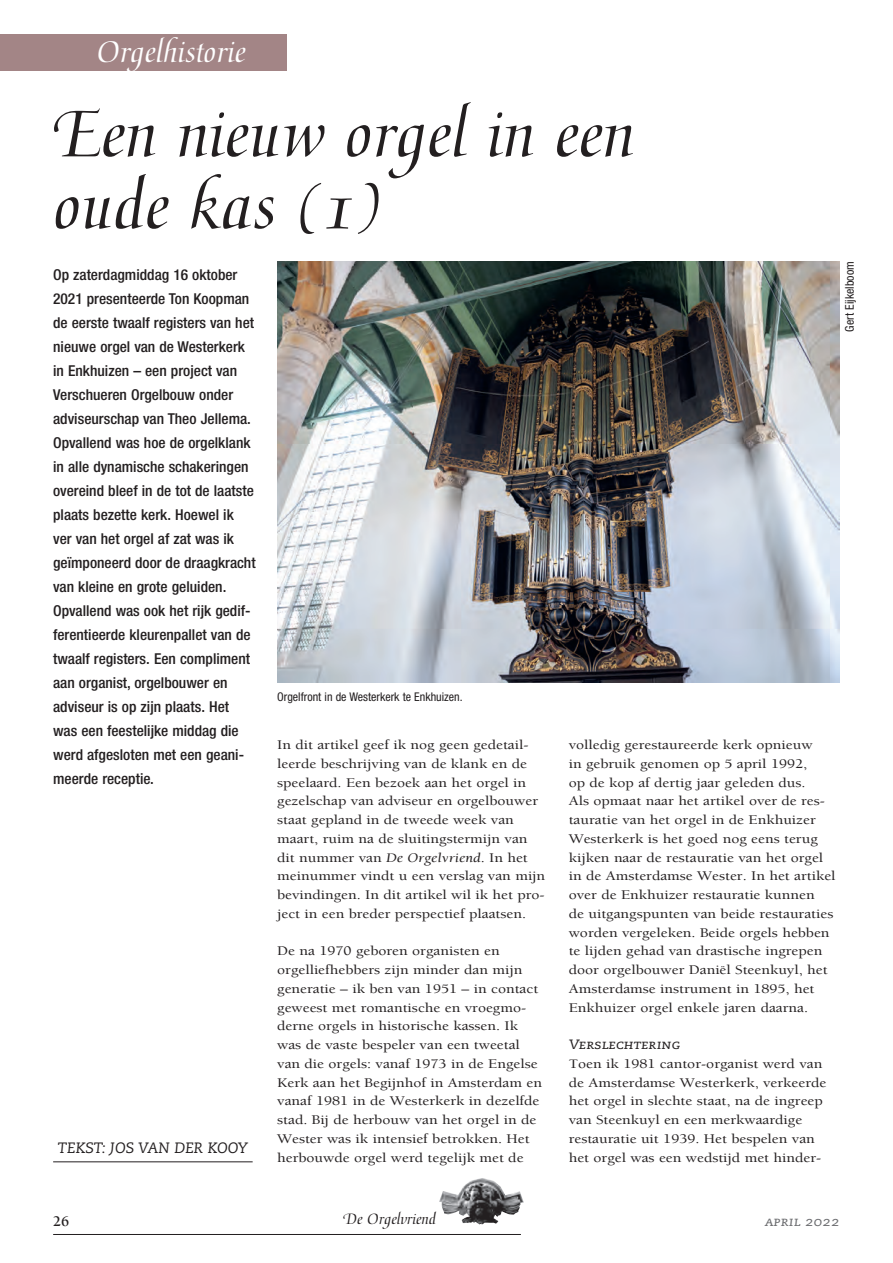
<style>
.page{position:relative;width:893px;height:1263px;background:#fff}
.page>*{position:absolute;margin:0;border:0;box-sizing:border-box;transform-origin:0 0}
.t1{font:72px/72px "Medici Script LT Std";color:#231f20}
.t2{font:33px "Medici Script LT Std";color:#fff}
.t3{font:16.5px "Medici Script LT Std";color:#231f20}
.t4{font:500 condensed 15px/24px "Helvetica Neue LT Std";color:#231f20}
.t5{font:15px "Caecilia Italic SC";color:#231f20}
.t6{font:700 15px "Berkeley Orgelvriend";color:#231f20}
.t7{font:13.5px/18.8px "Berkeley Orgelvriend";color:#231f20;scale:1.15 1}
.t8{font:13.5px "Caecilia Italic SC";color:#231f20;scale:1.15 1}
.t9{font:13.5px "Caecilia Italic SC";color:#6c6d70;scale:1.15 1}
.t10{font:condensed 12px "Helvetica Neue LT Std";color:#231f20}
.s1{font-style:italic}
</style>
<div class="page">
<img style="left:439px;top:1178px;width:85px;height:46px">
<hr style="left:53px;top:1234px;width:468px;height:1px;background:#231f20">
<hr style="left:53px;top:1161px;width:200px;height:1px;background:#231f20">
<div style="left:53px;top:34px;width:234px;height:36px;background:#a38586"></div>
<div style="left:0;top:34px;width:53px;height:36px;background:#a38586"></div>
<img style="left:277px;top:262px;width:563px;height:420px">
<h2 class="t2" style="left:96px;top:33px;width:151px">Orgelhistorie</h2>
<h1 class="t1" style="left:53px;top:100px;width:583px">Een nieuw orgel in een oude kas (1)</h1>
<p class="t4" style="left:53px;top:263px;width:204px">Op zaterdagmiddag 16 oktober<br>2021 presenteerde Ton Koopman de eerste twaalf registers van het nieuwe orgel van de Westerkerk in Enkhuizen – een project van<br>Verschueren Orgelbouw onder adviseurschap van Theo Jellema.<br>Opvallend was hoe de orgelklank in alle dynamische schakeringen overeind bleef in de tot de laatste plaats bezette kerk. Hoewel ik ver van het orgel af zat was ik geïmponeerd door de draagkracht van kleine en grote geluiden.<br>Opvallend was ook het rijk gedif&shy;ferentieerde kleurenpallet van de twaalf registers. Een compliment aan organist, orgelbouwer en adviseur is op zijn plaats. Het was een feestelijke middag die werd afgesloten met een geani&shy;meerde receptie.</p>
<p class="t5" style="left:58px;top:1139px;width:191px">TEKST: JOS VAN DER KOOY</p>
<p class="t10" style="left:277px;top:690px;width:187px">Orgelfront in de Westerkerk te Enkhuizen.</p>
<p class="t7" style="left:277px;top:736px;width:235px">In dit artikel geef ik nog geen gedetail&shy;leerde beschrijving van de klank en de speelaard. Een bezoek aan het orgel in gezelschap van adviseur en orgelbouwer staat gepland in de tweede week van maart, ruim na de sluitingstermijn van dit nummer van <span class="s1">De Orgelvriend</span>. In het meinummer vindt u een verslag van mijn bevindingen. In dit artikel wil ik het pro&shy;ject in een breder perspectief plaatsen.</p>
<p class="t7" style="left:277px;top:942px;width:232px">De na 1970 geboren organisten en orgelliefhebbers zijn minder dan mijn generatie – ik ben van 1951 – in contact geweest met romantische en vroegmo&shy;derne orgels in historische kassen. Ik was de vaste bespeler van een tweetal van die orgels: vanaf 1973 in de Engelse Kerk aan het Begijnhof in Amsterdam en vanaf 1981 in de Westerkerk in dezelfde stad. Bij de herbouw van het orgel in de Wester was ik intensief betrokken. Het herbouwde orgel werd tegelijk met de</p>
<p class="t10" style="left:842px;top:331px;width:72px;rotate:-90deg">Gert Eijkelboom</p>
<p class="t7" style="left:569px;top:736px;width:234px">volledig gerestaureerde kerk opnieuw<br>in gebruik genomen op 5 april 1992,<br>op de kop af dertig jaar geleden dus.<br>Als opmaat naar het artikel over de res&shy;tauratie van het orgel in de Enkhuizer Westerkerk is het goed nog eens terug kijken naar de restauratie van het orgel in de Amsterdamse Wester. In het artikel over de Enkhuizer restauratie kunnen<br>de uitgangspunten van beide restauraties worden vergeleken. Beide orgels hebben te lijden gehad van drastische ingrepen door orgelbouwer Daniël Steenkuyl, het Amsterdamse instrument in 1895, het Enkhuizer orgel enkele jaren daarna.</p>
<p class="t8" style="left:569px;top:1037px;width:98px">Verslechtering</p>
<p class="t7" style="left:569px;top:1054px;width:225px">Toen ik 1981 cantor-organist werd van de Amsterdamse Westerkerk, verkeerde het orgel in slechte staat, na de ingreep van Steenkuyl en een merkwaardige restauratie uit 1939. Het bespelen van het orgel was een wedstijd met hinder-</p>
<p class="t6" style="left:53px;top:1213px;width:18px">26</p>
<p class="t3" style="left:344px;top:1210px;width:94px">De Orgelvriend</p>
<p class="t9" style="left:765px;top:1214px;width:66px">april 2022</p>
</div>
